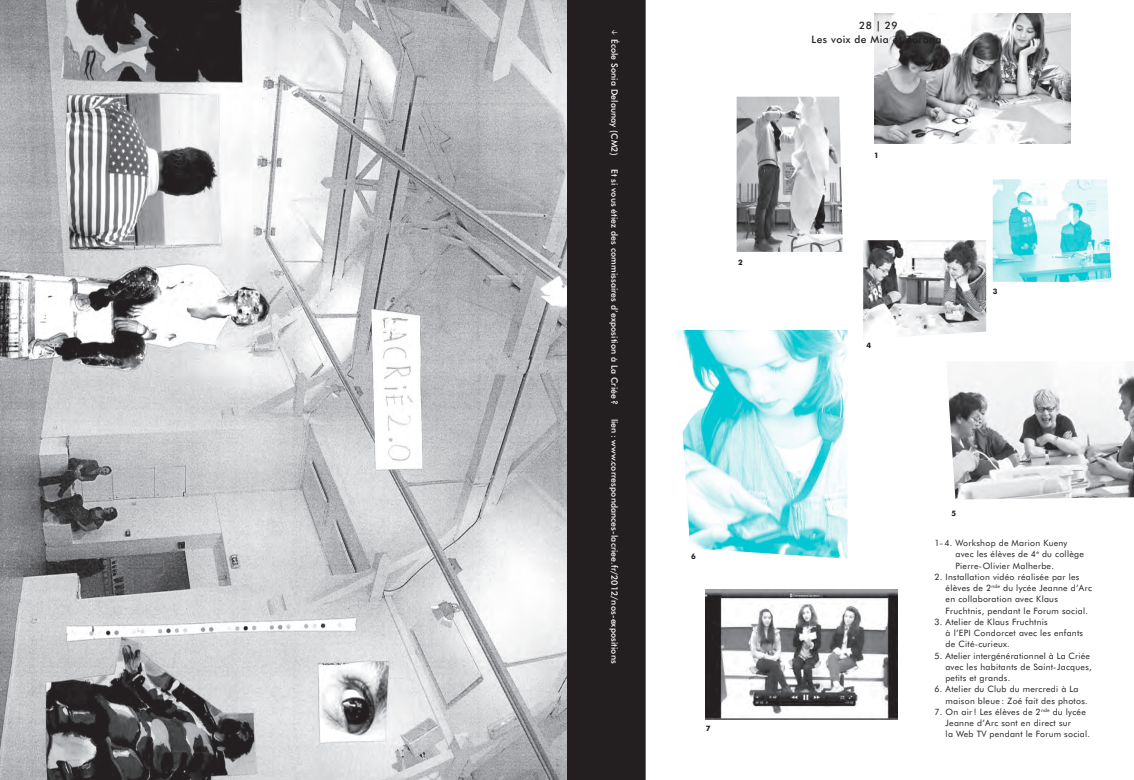
<style>
.page{position:relative;width:1134px;height:780px;background:#fff}
.page>*{position:absolute;margin:0;border:0;box-sizing:border-box;transform-origin:0 0}
.t1{font:500 10.25px/13.8px "Futura BT";letter-spacing:.04em;color:#231f20;text-align:center}
.t2{font:8.75px/11.2px "Futura BT";letter-spacing:.03em;color:#231f20}
.t3{font:500 8.75px "Futura BT";letter-spacing:.01em;color:#fff}
.t4{font:700 7.5px "Futura BT";color:#231f20}
.t5{font:7.5px "Akkurat";color:#fff}
</style>
<div class="page">
<img style="left:0;top:0;width:567px;height:780px">
<img style="left:874px;top:14px;width:197px;height:130px">
<img style="left:737px;top:97px;width:106px;height:155px">
<img style="left:948px;top:362px;width:186px;height:137px">
<img style="left:993px;top:179px;width:118px;height:103px">
<img style="left:863px;top:240px;width:123px;height:99px">
<img style="left:676px;top:330px;width:171px;height:228px">
<img style="left:705px;top:589px;width:193px;height:130px">
<div style="left:567px;top:0;width:79px;height:780px;background:#231f20"></div>
<p class="t5" style="left:618px;top:37px;width:8px;rotate:-180deg">≥</p>
<p class="t3" style="left:620px;top:39px;width:118px;rotate:90deg">école Sonia Delaunay (CM2)</p>
<p class="t3" style="left:620px;top:169px;width:237px;rotate:90deg">Et si vous étiez des commissaires d’exposition à La Criée ?</p>
<p class="t3" style="left:620px;top:418px;width:246px;rotate:90deg">lien: www.correspondances-lacriee.fr/2012/nos-expositions</p>
<p class="t4" style="left:738px;top:258px;width:6px">2</p>
<p class="t4" style="left:691px;top:551px;width:6px">6</p>
<p class="t4" style="left:706px;top:723px;width:6px">7</p>
<p class="t1" style="left:811px;top:18px;width:132px">28 | 29<br>Les voix de Mia et Zorana</p>
<p class="t4" style="left:874px;top:151px;width:6px">1</p>
<p class="t4" style="left:867px;top:341px;width:6px">4</p>
<p class="t4" style="left:993px;top:286px;width:6px">3</p>
<p class="t4" style="left:951px;top:509px;width:6px">5</p>
<p class="t2" style="left:955px;top:537px;width:130px;text-indent:-21px">1– 4. Workshop de Marion Kueny avec les élèves de 4<sup>e</sup> du collège<br>Pierre-Olivier Malherbe.</p>
<p class="t2" style="left:946px;top:571px;width:148px;text-indent:-11px">2. Installation vidéo réalisée par les élèves de 2<sup>nde</sup> du lycée Jeanne d’Arc en collaboration avec Klaus Fruchtnis, pendant le Forum social.</p>
<p class="t2" style="left:946px;top:616px;width:139px;text-indent:-11px">3. Atelier de Klaus Fruchtnis<br>à l’EPI Condorcet avec les enfants de Cité-curieux.</p>
<p class="t2" style="left:945px;top:649px;width:148px;text-indent:-11px">5. Atelier intergénérationnel à La Criée avec les habitants de Saint-Jacques, petits et grands.</p>
<p class="t2" style="left:946px;top:683px;width:144px;text-indent:-11px">6. Atelier du Club du mercredi à La maison bleue : Zoé fait des photos.</p>
<p class="t2" style="left:946px;top:706px;width:146px;text-indent:-11px">7. On air ! Les élèves de 2<sup>nde</sup> du lycée<br>Jeanne d’Arc sont en direct sur<br>la Web tv pendant le Forum social.</p>
</div>
